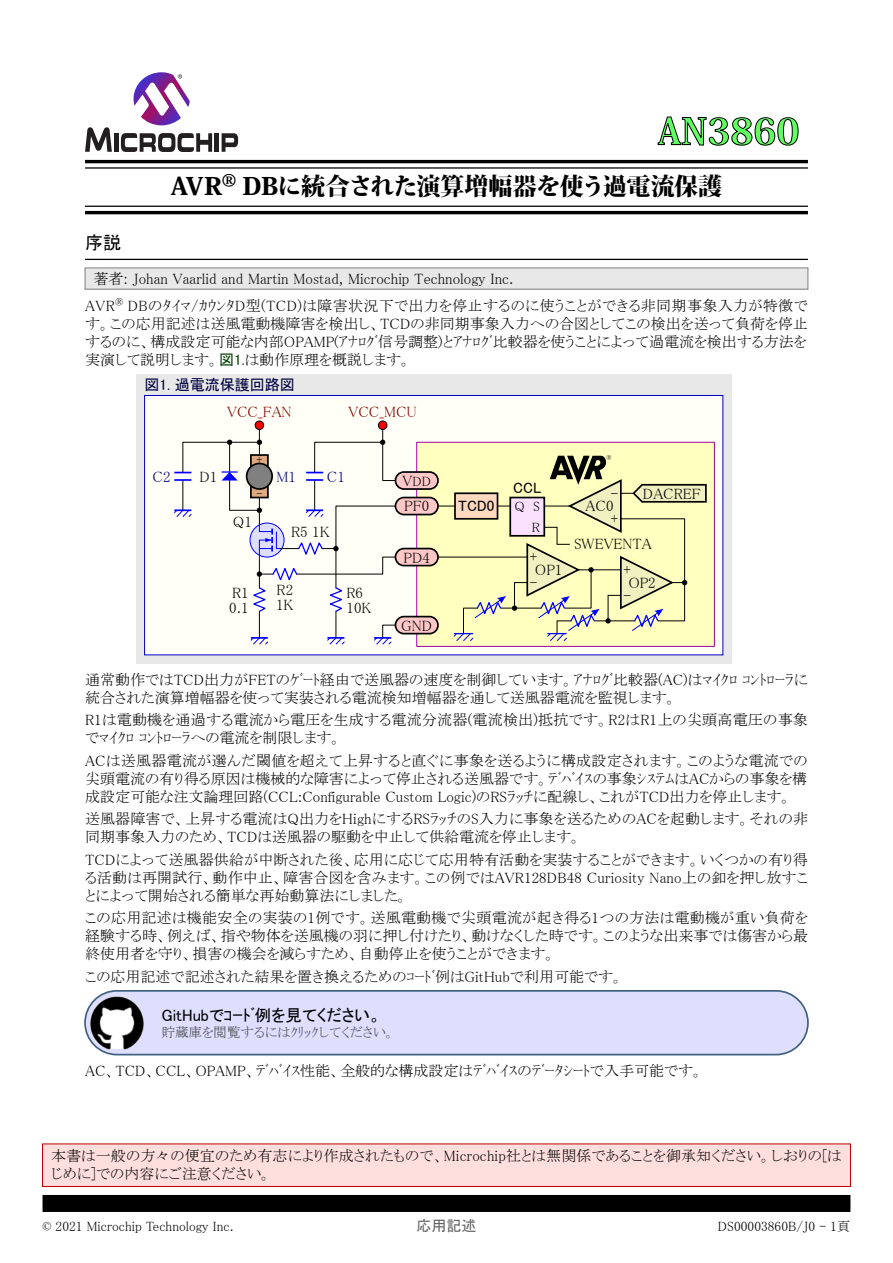
<style>
.page{position:relative;width:893px;height:1263px;background:#fff}
.page>*{position:absolute;margin:0;border:0;box-sizing:border-box;transform-origin:0 0}
.t1{font:800 36px "Koz Min Pro";color:#60ff60}
.t2{font:800 24px "Koz Min Pro";letter-spacing:-.025em;color:#000;scale:1.1 1}
.t3{font:18px "MS P Gothic";color:#000}
.t4{font:16.5px "MS P Gothic";color:#000}
.t5{font:15px/18px "MS P Mincho";color:#000}
.t6{font:15px "MS P Mincho";color:#800000}
.t7{font:15px "MS P Gothic";color:#000040}
.t8{font:15px "MS P Gothic";color:#000}
.t9{font:15px "MS P Mincho";color:#000080}
.t10{font:15px "MS P Gothic";color:#646464}
.t11{font:13.5px "MS P Mincho";color:#000}
.t12{font:13.5px "MS P Mincho";color:#404040}
.t13{font:12px "MS P Mincho";color:#000}
.t14{font:7.5px "MS P Mincho";color:#000}
.s1{font-family:"MS P Gothic";color:#004000}
.s2{font-size:15px}
</style>
<div class="page">
<svg style="left:85px;top:127px;width:27px;height:25px"></svg>
<div style="left:114px;top:133px;width:5px;height:19px;background:#231f20"></div>
<hr style="left:215px;top:133px;width:4px;height:19px;background:#231f20">
<svg style="left:222px;top:133px;width:16px;height:19px"></svg>
<svg style="left:121px;top:133px;width:91px;height:19px"></svg>
<svg style="left:134px;top:72px;width:56px;height:53px"></svg>
<svg style="left:658px;top:116px;width:140px;height:30px"></svg>
<hr style="left:85px;top:160px;width:723px;height:3px;background:#000">
<hr style="left:85px;top:167px;width:723px;height:2px;background:#000">
<hr style="left:85px;top:206px;width:723px;height:1px;background:#000">
<hr style="left:85px;top:211px;width:723px;height:3px;background:#000">
<div style="left:43px;top:1144px;width:807px;height:42px;background:#ffdede"></div>
<div style="left:42px;top:1143px;width:809px;height:44px;border:1px solid #c00000"></div>
<div style="left:43px;top:1195px;width:807px;height:17px;background:#000"></div>
<hr style="left:85px;top:259px;width:723px;height:1px;background:#000">
<div style="left:85px;top:268px;width:723px;height:21px;background:#e8e8e8"></div>
<div style="left:85px;top:267px;width:723px;height:23px;border:1px solid #808080"></div>
<div style="left:136px;top:374px;width:595px;height:289px;background:#e8e8e8"></div>
<div style="left:145px;top:395px;width:578px;height:260px;background:#fffff7"></div>
<div style="left:144px;top:395px;width:579px;height:260px;border:1px solid #0000c0"></div>
<div style="left:255px;top:421px;width:9px;height:8px;background:#f00;border-radius:50%"></div>
<div style="left:255px;top:421px;width:9px;height:9px;border:1px solid #000;border-radius:50%"></div>
<div style="left:417px;top:442px;width:297px;height:204px;background:#ffffc0"></div>
<div style="left:416px;top:442px;width:299px;height:205px;border:1px solid #a000a0"></div>
<div style="left:395px;top:472px;width:43px;height:17px;background:#ffc8c8;border-radius:9px"></div>
<div style="left:395px;top:471px;width:44px;height:19px;border:2px solid #000;border-radius:9px"></div>
<div style="left:395px;top:549px;width:43px;height:17px;background:#ffc8c8;border-radius:9px"></div>
<div style="left:395px;top:548px;width:44px;height:18px;border:2px solid #000;border-radius:9px"></div>
<div style="left:395px;top:497px;width:43px;height:17px;background:#ffc8c8;border-radius:9px"></div>
<div style="left:395px;top:497px;width:44px;height:18px;border:2px solid #000;border-radius:9px"></div>
<div style="left:395px;top:617px;width:43px;height:17px;background:#ffc8c8;border-radius:9px"></div>
<div style="left:395px;top:616px;width:44px;height:18px;border:2px solid #000;border-radius:9px"></div>
<div style="left:378px;top:421px;width:9px;height:8px;background:#f00;border-radius:50%"></div>
<div style="left:378px;top:421px;width:9px;height:9px;border:1px solid #000;border-radius:50%"></div>
<svg style="left:438px;top:456px;width:269px;height:185px"></svg>
<svg style="left:174px;top:429px;width:222px;height:216px"></svg>
<div style="left:85px;top:991px;width:723px;height:63px;background:#dedeff;border-radius:32px"></div>
<div style="left:84px;top:990px;width:725px;height:65px;border:2px solid #406080;border-radius:32px"></div>
<img style="left:90px;top:996px;width:54px;height:53px">
<p class="t3" style="left:85px;top:234px;width:37px">序説</p>
<h1 class="t1" style="left:658px;top:105px;width:143px">AN3860</h1>
<h2 class="t2" style="left:171px;top:168px;width:503px">AVR<sup>®</sup> DBに統合された演算増幅器を使う過電流保護</h2>
<p class="t5" style="left:94px;top:270px;width:422px">著者: Johan Vaarlid and Martin Mostad, Microchip Technology Inc.</p>
<p class="t5" style="left:85px;top:296px;width:724px;text-align:justify">AVR<sup>®</sup> DBのﾀｲﾏ/ｶｳﾝﾀD型(TCD)は障害状況下で出力を停止するのに使うことができる非同期事象入力が特徴です。この応用記述は送風電動機障害を検出し、TCDの非同期事象入力への合図としてこの検出を送って負荷を停止するのに、構成設定可能な内部OPAMP(ｱﾅﾛｸﾞ信号調整)とｱﾅﾛｸﾞ比較器を使うことによって過電流を検出する方法を実演して説明します。<span class="s1">図1.</span>は動作原理を概説します。</p>
<p class="t7" style="left:145px;top:377px;width:152px">図1. 過電流保護回路図</p>
<p class="t9" style="left:153px;top:469px;width:19px">C2</p>
<p class="t6" style="left:227px;top:404px;width:66px">VCC_FAN</p>
<p class="t5" style="left:199px;top:467px;width:19px">D1</p>
<p class="t13" style="left:256px;top:453px;width:7px">+</p>
<p class="t13" style="left:256px;top:487px;width:7px">-</p>
<p class="t9" style="left:276px;top:469px;width:21px">M1</p>
<p class="t6" style="left:348px;top:404px;width:70px">VCC_MCU</p>
<p class="t9" style="left:327px;top:469px;width:19px">C1</p>
<p class="t11" style="left:402px;top:474px;width:30px"><span class="s2">V</span>DD</p>
<p class="t5" style="left:404px;top:497px;width:26px">PF0</p>
<p class="t5" style="left:233px;top:513px;width:20px">Q1</p>
<p class="t5" style="left:229px;top:585px;width:21px;line-height:15px">R1<br>0.1</p>
<p class="t5" style="left:291px;top:522px;width:40px">R5 1K</p>
<p class="t5" style="left:276px;top:582px;width:19px;line-height:15px">R2<br>1K</p>
<p class="t5" style="left:347px;top:585px;width:27px;line-height:15px">R6<br>10K</p>
<p class="t5" style="left:404px;top:548px;width:28px">PD4</p>
<p class="t5" style="left:401px;top:616px;width:32px">GND</p>
<p class="t8" style="left:513px;top:480px;width:30px">CCL</p>
<p class="t8" style="left:458px;top:499px;width:38px">TCD0</p>
<p class="t11" style="left:533px;top:499px;width:8px">S</p>
<p class="t11" style="left:514px;top:499px;width:12px">Q</p>
<p class="t11" style="left:532px;top:521px;width:10px">R</p>
<p class="t5" style="left:530px;top:544px;width:9px;line-height:25.5px">+ -</p>
<p class="t5" style="left:535px;top:561px;width:29px">OP1</p>
<p class="t14" style="left:606px;top:453px;width:7px">®</p>
<p class="t5" style="left:611px;top:480px;width:9px;line-height:25.5px">- +</p>
<p class="t5" style="left:586px;top:497px;width:29px">AC0</p>
<p class="t5" style="left:643px;top:484px;width:59px">DACREF</p>
<p class="t5" style="left:574px;top:534px;width:79px">SWEVENTA</p>
<p class="t5" style="left:623px;top:557px;width:9px;line-height:25.5px">+ -</p>
<p class="t5" style="left:628px;top:574px;width:29px">OP2</p>
<p class="t5" style="left:85px;top:670px;width:724px">通常動作ではTCD出力がFETのｹﾞｰﾄ経由で送風器の速度を制御しています。ｱﾅﾛｸﾞ比較器(AC)はﾏｲｸﾛ ｺﾝﾄﾛｰﾗに統合された演算増幅器を使って実装される電流検知増幅器を通して送風器電流を監視します。</p>
<p class="t5" style="left:85px;top:711px;width:724px">R1は電動機を通過する電流から電圧を生成する電流分流器(電流検出)抵抗です。R2はR1上の尖頭高電圧の事象でﾏｲｸﾛ ｺﾝﾄﾛｰﾗへの電流を制限します。</p>
<p class="t5" style="left:85px;top:751px;width:724px;text-align:justify">ACは送風器電流が選んだ閾値を超えて上昇すると直ぐに事象を送るように構成設定されます。このような電流での尖頭電流の有り得る原因は機械的な障害によって停止される送風器です。ﾃﾞﾊﾞｲｽの事象ｼｽﾃﾑはACからの事象を構成設定可能な注文論理回路(CCL:Configurable Custom Logic)のRSﾗｯﾁに配線し、これがTCD出力を停止します。</p>
<p class="t5" style="left:85px;top:810px;width:724px">送風器障害で、上昇する電流はQ出力をHighにするRSﾗｯﾁのS入力に事象を送るためのACを起動します。それの非同期事象入力のため、TCDは送風器の駆動を中止して供給電流を停止します。</p>
<p class="t5" style="left:85px;top:850px;width:724px;text-align:justify">TCDによって送風器供給が中断された後、応用に応じて応用特有活動を実装することができます。いくつかの有り得る活動は再開試行、動作中止、障害合図を含みます。この例ではAVR128DB48 Curiosity Nano上の釦を押し放すことによって開始される簡単な再始動算法にしました。</p>
<p class="t5" style="left:85px;top:909px;width:724px;text-align:justify">この応用記述は機能安全の実装の1例です。送風電動機で尖頭電流が起き得る1つの方法は電動機が重い負荷を経験する時、例えば、指や物体を送風機の羽に押し付けたり、動けなくした時です。このような出来事では傷害から最終使用者を守り、損害の機会を減らすため、自動停止を使うことができます。</p>
<p class="t5" style="left:85px;top:967px;width:540px">この応用記述で記述された結果を置き換えるためのｺｰﾄﾞ例はGitHubで利用可能です。</p>
<p class="t4" style="left:162px;top:1006px;width:221px">GitHubでｺｰﾄﾞ例を見てください。</p>
<p class="t12" style="left:162px;top:1025px;width:235px">貯蔵庫を閲覧するにはｸﾘｯｸしてください。</p>
<p class="t5" style="left:85px;top:1061px;width:620px">AC、TCD、CCL、OPAMP、ﾃﾞﾊﾞｲｽ性能、全般的な構成設定はﾃﾞﾊﾞｲｽのﾃﾞｰﾀｼｰﾄで入手可能です。</p>
<p class="t5" style="left:51px;top:1147px;width:792px">本書は一般の方々の便宜のため有志により作成されたもので、Microchip社とは無関係であることを御承知ください。しおりの[はじめに]での内容にご注意ください。</p>
<p class="t11" style="left:43px;top:1219px;width:193px">© 2021 Microchip Technology Inc.</p>
<p class="t10" style="left:416px;top:1218px;width:61px">応用記述</p>
<p class="t11" style="left:718px;top:1219px;width:134px">DS00003860B/J0 - 1頁</p>
</div>
